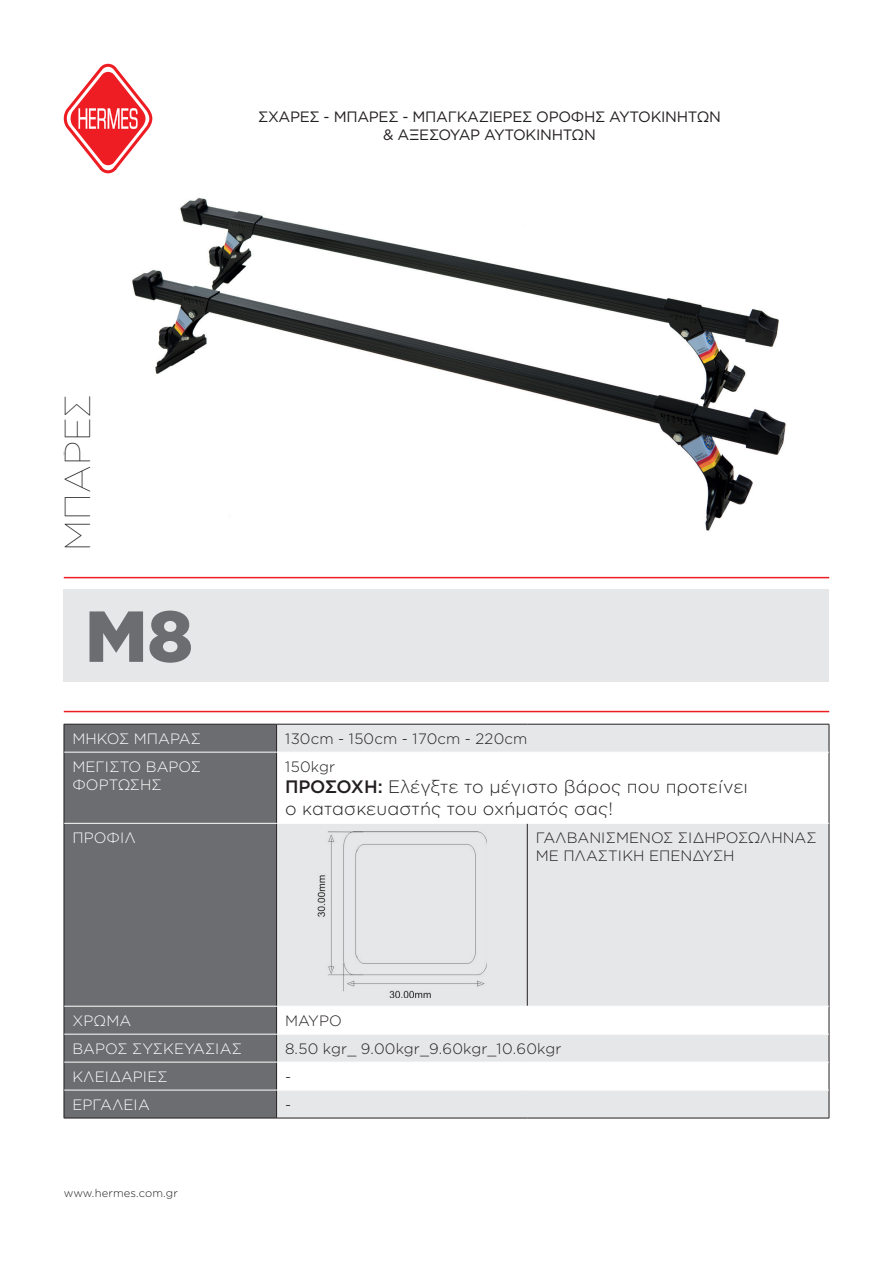
<style>
.page{position:relative;width:893px;height:1263px;background:#fff}
.page>*{position:absolute;margin:0;border:0;box-sizing:border-box;transform-origin:0 0}
.t1{font:900 72px "Gotham Greek";color:#6c6d70}
.t2{font:100 36px "Gotham Greek";color:#231f20}
.t3{font:300 18px/21.6px "Gotham Greek";color:#231f20}
.t4{font:300 15px/18px "Gotham Greek";color:#231f20}
.t5{font:300 15px/18px "Gotham Greek";color:#fff}
.t6{font:15px/18px "Gotham Greek";letter-spacing:-.02em;color:#231f20;text-align:center}
.t7{font:300 11.25px "Gotham Greek";color:#231f20}
.s1{font-weight:500}
</style>
<div class="page">
<img style="left:64px;top:198px;width:722px;height:333px">
<div style="left:65px;top:725px;width:211px;height:393px;background:#6c6d70"></div>
<svg style="left:277px;top:725px;width:552px;height:393px;fill:#e6e7e9"></svg>
<hr style="left:64px;top:724px;width:213px;height:1px;background:#231f20">
<svg style="left:64px;top:724px;width:1px;height:28px"></svg>
<hr style="left:277px;top:724px;width:250px;height:1px;background:#231f20">
<svg style="left:276px;top:724px;width:1px;height:28px"></svg>
<hr style="left:527px;top:724px;width:302px;height:1px;background:#231f20">
<svg style="left:829px;top:724px;width:1px;height:28px"></svg>
<hr style="left:64px;top:752px;width:1px;height:71px;background:#231f20">
<hr style="left:276px;top:752px;width:1px;height:71px;background:#231f20">
<hr style="left:829px;top:752px;width:1px;height:71px;background:#231f20">
<hr style="left:64px;top:823px;width:1px;height:183px;background:#231f20">
<hr style="left:276px;top:823px;width:1px;height:183px;background:#231f20">
<hr style="left:527px;top:823px;width:1px;height:183px;background:#231f20">
<hr style="left:829px;top:823px;width:1px;height:183px;background:#231f20">
<svg style="left:64px;top:1007px;width:1px;height:111px"></svg>
<svg style="left:276px;top:1007px;width:1px;height:111px"></svg>
<svg style="left:829px;top:1006px;width:1px;height:112px"></svg>
<hr style="left:64px;top:1118px;width:213px;height:1px;background:#231f20">
<hr style="left:277px;top:1118px;width:250px;height:1px;background:#231f20">
<hr style="left:527px;top:1118px;width:302px;height:1px;background:#231f20">
<hr style="left:64px;top:752px;width:213px;height:1px;background:#fff">
<hr style="left:277px;top:752px;width:250px;height:1px;background:#fff">
<hr style="left:527px;top:752px;width:302px;height:1px;background:#fff">
<hr style="left:64px;top:823px;width:213px;height:1px;background:#fff">
<hr style="left:277px;top:823px;width:250px;height:1px;background:#fff">
<hr style="left:527px;top:823px;width:302px;height:1px;background:#fff">
<hr style="left:64px;top:1006px;width:213px;height:1px;background:#fff">
<hr style="left:277px;top:1006px;width:250px;height:1px;background:#fff">
<hr style="left:527px;top:1006px;width:302px;height:1px;background:#fff">
<hr style="left:64px;top:1034px;width:213px;height:1px;background:#fff">
<hr style="left:277px;top:1034px;width:250px;height:1px;background:#fff">
<hr style="left:527px;top:1034px;width:302px;height:1px;background:#fff">
<hr style="left:64px;top:1062px;width:213px;height:1px;background:#fff">
<hr style="left:277px;top:1062px;width:250px;height:1px;background:#fff">
<hr style="left:527px;top:1062px;width:302px;height:1px;background:#fff">
<hr style="left:64px;top:1090px;width:213px;height:1px;background:#fff">
<hr style="left:277px;top:1090px;width:250px;height:1px;background:#fff">
<hr style="left:527px;top:1090px;width:302px;height:1px;background:#fff">
<img style="left:317px;top:832px;width:170px;height:166px">
<div style="left:64px;top:589px;width:765px;height:93px;background:#e6e7e9"></div>
<hr style="left:64px;top:577px;width:765px;height:1px;background:#ee1d23">
<hr style="left:64px;top:711px;width:765px;height:1px;background:#ee1d23">
<svg style="left:64px;top:64px;width:88px;height:109px"></svg>
<p class="t6" style="left:258px;top:107px;width:464px">ΣΧΑΡΕΣ - ΜΠΑΡΕΣ - ΜΠΑΓΚΑΖΙΕΡΕΣ ΟΡΟΦΗΣ ΑΥΤΟΚΙΝΗΤΩΝ &amp; ΑΞΕΣΟΥΑΡ ΑΥΤΟΚΙΝΗΤΩΝ</p>
<h2 class="t2" style="left:58px;top:551px;width:158px;rotate:-90deg">ΜΠΑΡΕΣ</h2>
<h1 class="t1" style="left:85px;top:595px;width:109px">M8</h1>
<p class="t5" style="left:72px;top:729px;width:130px">ΜΗΚΟΣ ΜΠΑΡΑΣ</p>
<p class="t4" style="left:285px;top:729px;width:244px">130cm - 150cm - 170cm - 220cm</p>
<p class="t5" style="left:72px;top:757px;width:130px">ΜΕΓΙΣΤΟ ΒΑΡΟΣ<br>ΦΟΡΤΩΣΗΣ</p>
<p class="t4" style="left:285px;top:757px;width:52px">150kgr</p>
<p class="t3" style="left:285px;top:776px;width:465px"><span class="s1">ΠΡΟΣΟΧΗ:</span> Ελέγξτε το μέγιστο βάρος που προτείνει ο κατασκευαστής του οχήματός σας!</p>
<p class="t5" style="left:72px;top:828px;width:65px">ΠΡΟΦΙΛ</p>
<p class="t4" style="left:536px;top:828px;width:282px">ΓΑΛΒΑΝΙΣΜΕΝΟΣ ΣΙΔΗΡΟΣΩΛΗΝΑΣ<br>ΜΕ ΠΛΑΣΤΙΚΗ ΕΠΕΝΔΥΣΗ</p>
<p class="t5" style="left:72px;top:1011px;width:60px">ΧΡΩΜΑ</p>
<p class="t4" style="left:285px;top:1011px;width:58px">ΜΑΥΡΟ</p>
<p class="t5" style="left:72px;top:1039px;width:171px">ΒΑΡΟΣ ΣΥΣΚΕΥΑΣΙΑΣ</p>
<p class="t4" style="left:285px;top:1039px;width:278px">8.50 kgr_ 9.00kgr_9.60kgr_10.60kgr</p>
<p class="t5" style="left:72px;top:1067px;width:97px">ΚΛΕΙΔΑΡΙΕΣ</p>
<p class="t4" style="left:285px;top:1067px;width:8px">-</p>
<p class="t5" style="left:72px;top:1095px;width:79px">ΕΡΓΑΛΕΙΑ</p>
<p class="t4" style="left:285px;top:1095px;width:8px">-</p>
<p class="t7" style="left:64px;top:1187px;width:116px">www.hermes.com.gr</p>
</div>
